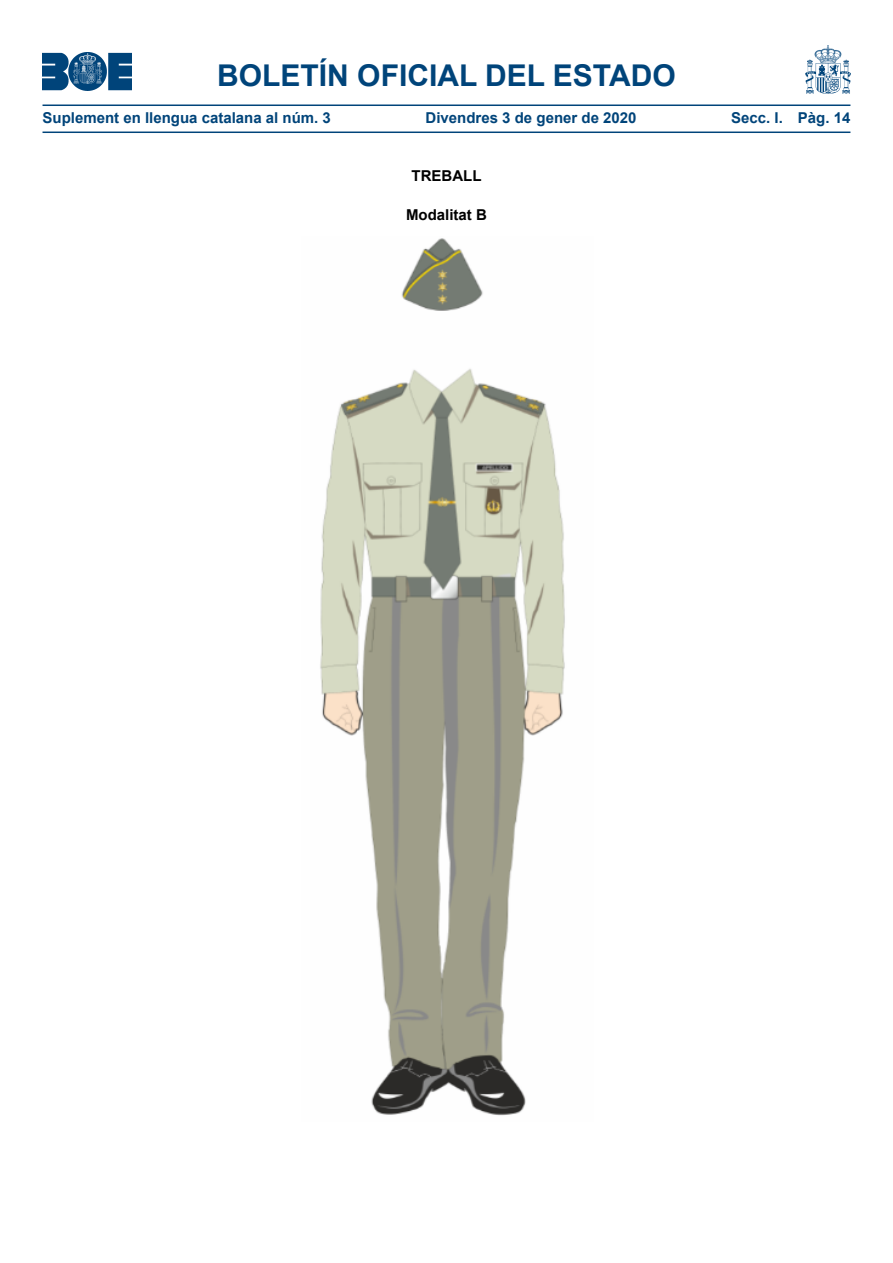
<style>
.page{position:relative;width:893px;height:1263px;background:#fff}
.page>*{position:absolute;margin:0;border:0;box-sizing:border-box;transform-origin:0 0}
.t1{font:700 30px "Arial";color:#00447a}
.t2{font:700 15px "Arial";color:#00447a}
.CENTRO_NEGRITA{font:700 15px "Arial";color:#000}
</style>
<div class="page">
<img style="left:43px;top:53px;width:89px;height:37px">
<img style="left:805px;top:46px;width:45px;height:47px">
<hr style="left:43px;top:104px;width:807px;height:2px;background:#00447a">
<hr style="left:43px;top:132px;width:807px;height:1px;background:#00447a">
<img style="left:320px;top:238px;width:245px;height:878px">
<h1 class="t1" style="left:217px;top:55px;width:460px">BOLETÍN OFICIAL DEL ESTADO</h1>
<p class="t2" style="left:43px;top:108px;width:290px">Suplement en llengua catalana al núm. 3</p>
<p class="t2" style="left:426px;top:108px;width:212px">Divendres 3 de gener de 2020</p>
<p class="t2" style="left:731px;top:108px;width:121px">Secc. I. Pàg. 14</p>
<p class="CENTRO_NEGRITA" style="left:412px;top:166px;width:71px">TREBALL</p>
<p class="CENTRO_NEGRITA" style="left:406px;top:205px;width:82px">Modalitat B</p>
</div>
